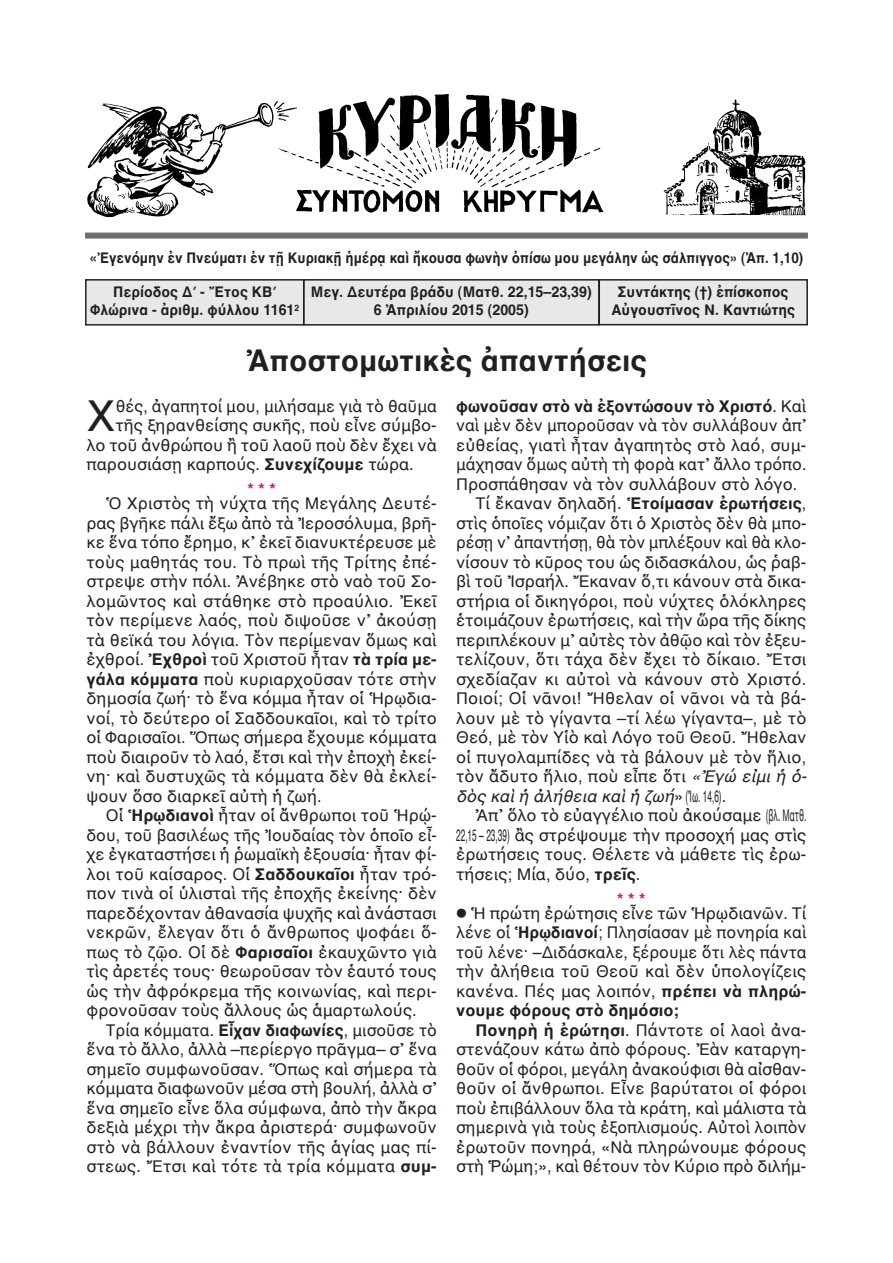
<style>
.page{position:relative;width:893px;height:1263px;background:#fff}
.page>*{position:absolute;margin:0;border:0;box-sizing:border-box;transform-origin:0 0}
.t1{font:43.5px "AL Helvetica";color:#231f20}
.t2{font:700 30px "AL Helvetica";color:#231f20}
.t3{font:16.5px/19.5px "AL Helvetica";color:#231f20;text-align:justify}
.t4{font:700 16.5px "AL Helvetica";letter-spacing:-.005em;color:#231f20}
.t5{font:16.5px "AL Helvetica";color:#231f20;scale:.5 1}
.t6{font:16.5px "AL Helvetica";color:#231f20;scale:.96 1}
.t7{font:italic 16.5px "AL Helvetica";color:#231f20}
.t8{font:700 16.5px "AL Helvetica";color:#ed028c}
.t9{font:700 15px/18px "AL Helvetica";color:#231f20;text-align:center;scale:.95 1}
.t10{font:700 15px "AL Helvetica";color:#231f20;scale:.9 1}
.s1{font-weight:700}
.s2{font-weight:400}
.s3{font-style:italic}
.s4{font-style:normal}
</style>
<div class="page">
<div style="left:304px;top:280px;width:295px;height:45px;background:#e7e8e9"></div>
<div style="left:303px;top:279px;width:297px;height:47px;border:2px solid #231f20"></div>
<div style="left:87px;top:281px;width:216px;height:43px;background:#e7e8e9"></div>
<div style="left:85px;top:279px;width:219px;height:47px;border:2px solid #231f20"></div>
<div style="left:600px;top:281px;width:206px;height:43px;background:#e7e8e9"></div>
<div style="left:598px;top:279px;width:210px;height:46px;border:2px solid #231f20"></div>
<div style="left:85px;top:233px;width:723px;height:6px;background:#6c6d70"></div>
<img style="left:87px;top:94px;width:719px;height:124px">
<p class="t10" style="left:90px;top:249px;width:794px">«Ἐγενόμην ἐν Πνεύματι ἐν τῇ Κυριακῇ ἡμέρᾳ καὶ ἤκουσα φωνὴν ὀπίσω μου μεγάλην ὡς σάλπιγγος» (Ἀπ. 1,10)</p>
<p class="t9" style="left:90px;top:283px;width:222px">Περίοδος Δ΄ - Ἔτος ΚΒ΄<br>Φλώρινα - ἀριθμ. φύλλου 1161<sup>2</sup></p>
<p class="t9" style="left:611px;top:283px;width:195px">Συντάκτης (†) ἐπίσκοπος<br>Αὐγουστῖνος Ν. Καντιώτης</p>
<h2 class="t2" style="left:246px;top:342px;width:403px">Ἀποστομωτικὲς ἀπαντήσεις</h2>
<p class="t9" style="left:311px;top:283px;width:297px">Μεγ. Δευτέρα βράδυ (Ματθ. 22,15–23,39)<br>6 Ἀπριλίου 2015 (2005)</p>
<h1 class="t1" style="left:87px;top:390px;width:31px">Χ</h1>
<p class="t3" style="left:116px;top:396px;width:323px">θές, ἀγαπητοί μου, μιλήσαμε γιὰ τὸ θαῦμα</p>
<p class="t3" style="left:116px;top:415px;width:323px">τῆς ξηρανθείσης συκῆς, ποὺ εἶνε σύμβο-</p>
<p class="t3" style="left:87px;top:435px;width:352px">λο τοῦ ἀνθρώπου ἢ τοῦ λαοῦ ποὺ δὲν ἔχει νὰ</p>
<p class="t3" style="left:87px;top:454px;width:329px">παρουσιάσῃ καρπούς. <span class="s1">Συνεχίζουμε</span> τώρα.</p>
<p class="t8" style="left:247px;top:479px;width:30px">***</p>
<p class="t3" style="left:87px;top:493px;width:352px;text-indent:19px">Ὁ Χριστὸς τὴ νύχτα τῆς Μεγάλης Δευτέ&shy;ρας βγῆκε πάλι ἔξω ἀπὸ τὰ Ἰεροσόλυμα, βρῆ&shy;κε ἕνα τόπο ἔρημο, κ᾿ ἐκεῖ διανυκτέρευσε μὲ τοὺς μαθητάς του. Τὸ πρωὶ τῆς Τρίτης ἐπέ&shy;στρεψε στὴν πόλι. Ἀνέβηκε στὸ ναὸ τοῦ Σο&shy;λομῶντος καὶ στάθηκε στὸ προαύλιο. Ἐκεῖ τὸν περίμενε λαός, ποὺ διψοῦσε ν᾿ ἀκούσῃ τὰ θεϊκά του λόγια. Τὸν περίμεναν ὅμως καὶ ἐχθροί. <span class="s1">Ἐχθροὶ</span> τοῦ Χριστοῦ ἦταν <span class="s1">τὰ τρία με&shy;γάλα κόμματα</span> ποὺ κυριαρχοῦσαν τότε στὴν δημοσία ζωή· τὸ ἕνα κόμμα ἦταν οἱ Ἡρῳδια&shy;νοί, τὸ δεύτερο οἱ Σαδδουκαῖοι, καὶ τὸ τρίτο οἱ Φαρισαῖοι. Ὅπως σήμερα ἔχουμε κόμματα ποὺ διαιροῦν τὸ λαό, ἔτσι καὶ τὴν ἐποχὴ ἐκεί&shy;νη· καὶ δυστυχῶς τὰ κόμματα δὲν θὰ ἐκλεί&shy;ψουν ὅσο διαρκεῖ αὐτὴ ἡ ζωή.</p>
<p class="t3" style="left:87px;top:805px;width:352px;text-indent:19px">Οἱ <span class="s1">Ἡρῳδιανοὶ</span> ἦταν οἱ ἄνθρωποι τοῦ Ἡρῴ&shy;δου, τοῦ βασιλέως τῆς Ἰουδαίας τὸν ὁποῖο εἶ&shy;χε ἐγκαταστήσει ἡ ῥωμαϊκὴ ἐξουσία· ἦταν φί&shy;λοι τοῦ καίσαρος. Οἱ <span class="s1">Σαδδουκαῖοι</span> ἦταν τρό&shy;πον τινὰ οἱ ὑλισταὶ τῆς ἐποχῆς ἐκείνης· δὲν παρεδέχονταν ἀθανασία ψυχῆς καὶ ἀνάστασι νεκρῶν, ἔλεγαν ὅτι ὁ ἄνθρωπος ψοφάει ὅ&shy;πως τὸ ζῷο. Οἱ δὲ <span class="s1">Φαρισαῖοι</span> ἐκαυχῶντο γιὰ τὶς ἀρετές τους· θεωροῦσαν τὸν ἑαυτό τους ὡς τὴν ἀφρόκρεμα τῆς κοινωνίας, καὶ περι&shy;φρονοῦσαν τοὺς ἄλλους ὡς ἁμαρτωλούς.</p>
<p class="t3" style="left:87px;top:1020px;width:352px;text-indent:19px">Τρία κόμματα. <span class="s1">Εἶχαν διαφωνίες</span>, μισοῦσε τὸ ἕνα τὸ ἄλλο, ἀλλὰ –περίεργο πρᾶγμα– σ᾿ ἕνα σημεῖο συμφωνοῦσαν. Ὅπως καὶ σήμερα τὰ κόμματα διαφωνοῦν μέσα στὴ βουλή, ἀλλὰ σ᾿ ἕνα σημεῖο εἶνε ὅλα σύμφωνα, ἀπὸ τὴν ἄκρα δεξιὰ μέχρι τὴν ἄκρα ἀριστερά· συμφωνοῦν στὸ νὰ βάλλουν ἐναντίον τῆς ἁγίας μας πί&shy;στεως. Ἔτσι καὶ τότε τὰ τρία κόμματα <span class="s1">συμ-</span></p>
<p class="t4" style="left:456px;top:396px;width:352px">φωνοῦσαν στὸ νὰ ἐξοντώσουν τὸ Χριστό<span class="s2">. Καὶ</span></p>
<p class="t3" style="left:456px;top:415px;width:352px">ναὶ μὲν δὲν μποροῦσαν νὰ τὸν συλλάβουν ἀπ᾿</p>
<p class="t3" style="left:456px;top:435px;width:352px">εὐθείας, γιατὶ ἦταν ἀγαπητὸς στὸ λαό, συμ-</p>
<p class="t3" style="left:456px;top:454px;width:352px">μάχησαν ὅμως αὐτὴ τὴ φορὰ κατ᾿ ἄλλο τρόπο.</p>
<p class="t3" style="left:456px;top:474px;width:343px">Προσπάθησαν νὰ τὸν συλλάβουν στὸ λόγο.</p>
<p class="t4" style="left:475px;top:493px;width:332px"><span class="s2">Τί ἔκαναν δηλαδή.</span> Ἑτοίμασαν ἐρωτήσεις<span class="s2">,</span></p>
<p class="t3" style="left:456px;top:513px;width:352px">στὶς ὁποῖες νόμιζαν ὅτι ὁ Χριστὸς δὲν θὰ μπο-</p>
<p class="t6" style="left:456px;top:533px;width:366px">ρέσῃ ν᾿ ἀπαντήσῃ, θὰ τὸν μπλέξουν καὶ θὰ κλο-</p>
<p class="t3" style="left:456px;top:552px;width:352px">νίσουν τὸ κῦρος του ὡς διδασκάλου, ὡς ῥαβ-</p>
<p class="t3" style="left:456px;top:571px;width:352px">βὶ τοῦ Ἰσραήλ. Ἔκαναν ὅ,τι κάνουν στὰ δικα-</p>
<p class="t3" style="left:456px;top:591px;width:352px">στήρια οἱ δικηγόροι, ποὺ νύχτες ὁλόκληρες</p>
<p class="t3" style="left:456px;top:610px;width:352px">ἑτοιμάζουν ἐρωτήσεις, καὶ τὴν ὥρα τῆς δίκης</p>
<p class="t3" style="left:456px;top:630px;width:352px">περιπλέκουν μ᾿ αὐτὲς τὸν ἀθῷο καὶ τὸν ἐξευ-</p>
<p class="t3" style="left:456px;top:649px;width:352px">τελίζουν, ὅτι τάχα δὲν ἔχει τὸ δίκαιο. Ἔτσι</p>
<p class="t3" style="left:456px;top:669px;width:352px">σχεδίαζαν κι αὐτοὶ νὰ κάνουν στὸ Χριστό.</p>
<p class="t3" style="left:456px;top:688px;width:352px">Ποιοί; Οἱ νᾶνοι! Ἤθελαν οἱ νᾶνοι νὰ τὰ βά-</p>
<p class="t3" style="left:456px;top:708px;width:352px">λουν μὲ τὸ γίγαντα –τί λέω γίγαντα–, μὲ τὸ</p>
<p class="t3" style="left:456px;top:727px;width:352px">Θεό, μὲ τὸν Υἱὸ καὶ Λόγο τοῦ Θεοῦ. Ἤθελαν</p>
<p class="t3" style="left:456px;top:747px;width:352px">οἱ πυγολαμπίδες νὰ τὰ βάλουν μὲ τὸν ἥλιο,</p>
<p class="t3" style="left:456px;top:766px;width:352px">τὸν ἄδυτο ἥλιο, ποὺ εἶπε ὅτι <span class="s3">«Ἐγώ εἰμι ἡ ὁ-</span></p>
<p class="t7" style="left:456px;top:786px;width:272px">δὸς καὶ ἡ ἀλήθεια καὶ ἡ ζωή<span class="s4">» (Ἰω. 14,6).</span></p>
<p class="t3" style="left:475px;top:805px;width:332px">Ἀπ᾿ ὅλο τὸ εὐαγγέλιο ποὺ ἀκούσαμε (βλ. Ματθ.</p>
<p class="t5" style="left:456px;top:825px;width:702px">22,15 – 23,39) ἂς στρέψουμε τὴν προσοχή μας στὶς</p>
<p class="t3" style="left:456px;top:844px;width:352px">ἐρωτήσεις τους. Θέλετε νὰ μάθετε τὶς ἐρω-</p>
<p class="t3" style="left:456px;top:864px;width:186px">τήσεις; Μία, δύο, <span class="s1">τρεῖς</span>.</p>
<p class="t8" style="left:617px;top:889px;width:30px">***</p>
<p class="t3" style="left:456px;top:903px;width:352px">⃝ Ἡ πρώτη ἐρώτησις εἶνε τῶν Ἡρῳδιανῶν. Τί λένε οἱ <span class="s1">Ἡρῳδιανοί</span>; Πλησίασαν μὲ πονηρία καὶ τοῦ λένε· –Διδάσκαλε, ξέρουμε ὅτι λὲς πάντα τὴν ἀλήθεια τοῦ Θεοῦ καὶ δὲν ὑπολογίζεις κανένα. Πές μας λοιπόν, <span class="s1">πρέπει νὰ πληρώ&shy;νουμε φόρους στὸ δημόσιο;</span></p>
<p class="t3" style="left:456px;top:1020px;width:352px;text-indent:19px"><span class="s1">Πονηρὴ ἡ ἐρώτησι</span>. Πάντοτε οἱ λαοὶ ἀνα&shy;στενάζουν κάτω ἀπὸ φόρους. Ἐὰν καταργη&shy;θοῦν οἱ φόροι, μεγάλη ἀνακούφισι θὰ αἰσθαν&shy;θοῦν οἱ ἄνθρωποι. Εἶνε βαρύτατοι οἱ φόροι ποὺ ἐπιβάλλουν ὅλα τὰ κράτη, καὶ μάλιστα τὰ σημερινὰ γιὰ τοὺς ἐξοπλισμούς. Αὐτοὶ λοιπὸν ἐρωτοῦν πονηρά, «Νὰ πληρώνουμε φόρους στὴ Ῥώμη;», καὶ θέτουν τὸν Κύριο πρὸ διλήμ-</p>
</div>
